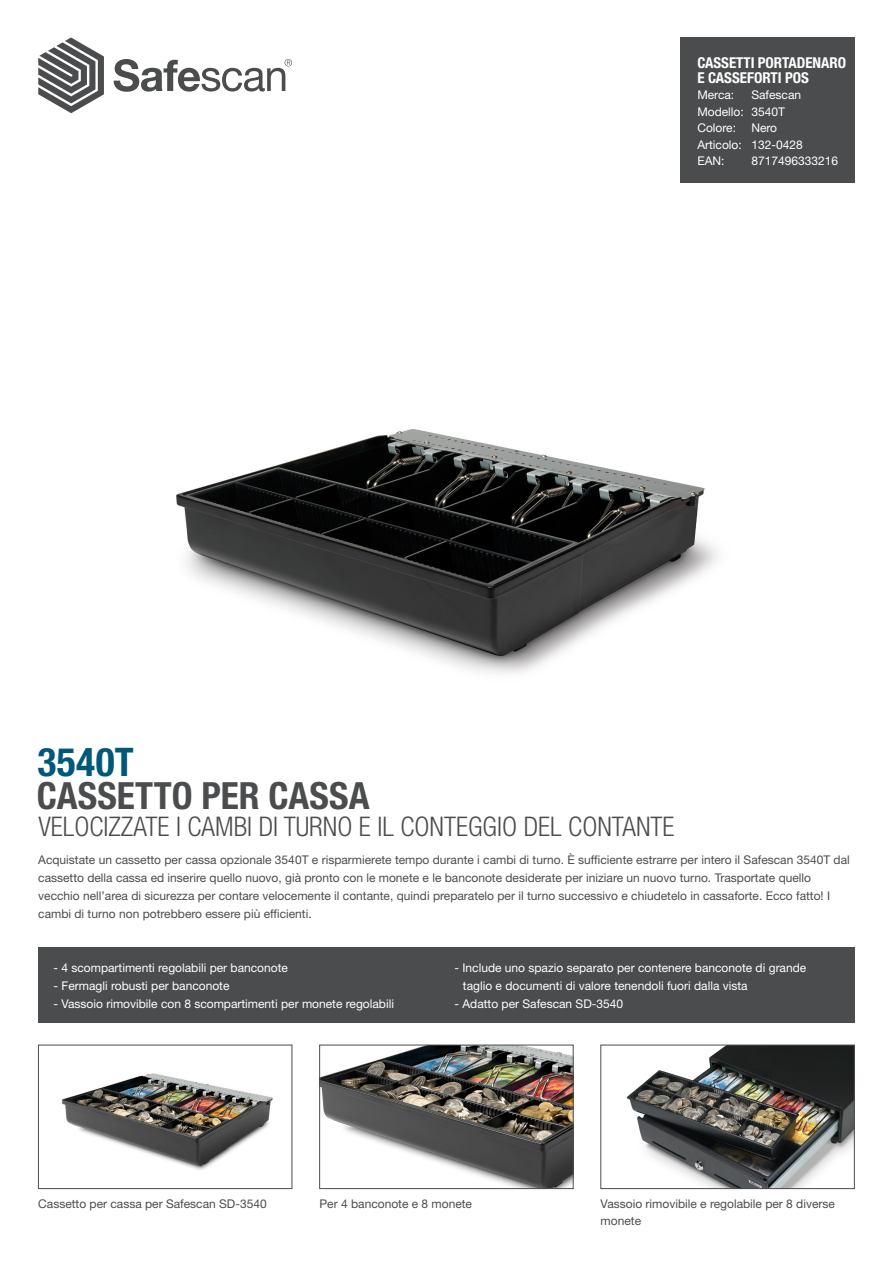
<style>
.page{position:relative;width:893px;height:1263px;background:#fff}
.page>*{position:absolute;margin:0;border:0;box-sizing:border-box;transform-origin:0 0}
.t1{font:700 condensed 39.45px "Helvetica Neue LT Std";letter-spacing:.01em;color:#005879}
.t2{font:700 condensed 37.5px "Helvetica Neue LT Std";color:#4b4c4d}
.t3{font:300 condensed 27px "Helvetica Neue LT Std";color:#4b4c4d}
.t4{font:700 condensed 15px/15px "Helvetica Neue LT Std";color:#fff}
.Platte_tekst{font:12px/18px "Helvetica Neue LT Std";color:#4b4c4d}
.Points{font:12px/18px "Helvetica Neue LT Std";color:#fff}
.Tabel{font:12px "Helvetica Neue LT Std";color:#fff}
</style>
<div class="page">
<div style="left:680px;top:37px;width:175px;height:146px;background:#4b4c4d"></div>
<svg style="left:38px;top:37px;width:66px;height:76px"></svg>
<svg style="left:114px;top:59px;width:178px;height:33px"></svg>
<div style="left:38px;top:947px;width:816px;height:76px;background:#4b4c4d"></div>
<img style="left:176px;top:429px;width:542px;height:244px">
<img style="left:321px;top:1047px;width:250px;height:140px">
<div style="left:319px;top:1045px;width:254px;height:144px;border:1px solid #4b4c4d"></div>
<img style="left:626px;top:1047px;width:226px;height:140px">
<div style="left:601px;top:1045px;width:253px;height:144px;border:1px solid #4b4c4d"></div>
<img style="left:62px;top:1073px;width:211px;height:97px">
<div style="left:38px;top:1045px;width:254px;height:144px;border:1px solid #4b4c4d"></div>
<p class="t4" style="left:697px;top:55px;width:150px">CASSETTI PORTADENARO<br>E CASSEFORTI POS</p>
<p class="Tabel" style="left:697px;top:88px;width:38px">Merca:</p>
<p class="Tabel" style="left:751px;top:88px;width:51px">Safescan</p>
<p class="Tabel" style="left:697px;top:104px;width:89px">Modello: 3540T</p>
<p class="Tabel" style="left:697px;top:121px;width:40px">Colore:</p>
<p class="Tabel" style="left:751px;top:121px;width:27px">Nero</p>
<p class="Tabel" style="left:697px;top:137px;width:107px">Articolo: 132-0428</p>
<p class="Tabel" style="left:697px;top:154px;width:29px">EAN:</p>
<p class="Tabel" style="left:751px;top:154px;width:88px">8717496333216</p>
<p class="t1" style="left:37px;top:738px;width:98px">3540T</p>
<p class="t3" style="left:38px;top:811px;width:638px">VELOCIZZATE I CAMBI DI TURNO E IL CONTEGGIO DEL CONTANTE</p>
<p class="t2" style="left:37px;top:772px;width:334px">CASSETTO PER CASSA</p>
<p class="Platte_tekst" style="left:38px;top:851px;width:813px">Acquistate un cassetto per cassa opzionale 3540T e risparmierete tempo durante i cambi di turno. È sufficiente estrarre per intero il Safescan 3540T dal cassetto della cassa ed inserire quello nuovo, già pronto con le monete e le banconote desiderate per iniziare un nuovo turno. Trasportate quello vecchio nell’area di sicurezza per contare velocemente il contante, quindi preparatelo per il turno successivo e chiudetelo in cassaforte. Ecco fatto! I cambi di turno non potrebbero essere più efficienti.</p>
<p class="Points" style="left:53px;top:959px;width:236px">- 4 scompartimenti regolabili per banconote</p>
<p class="Points" style="left:53px;top:977px;width:178px">- Fermagli robusti per banconote</p>
<p class="Points" style="left:53px;top:995px;width:342px">- Vassoio rimovibile con 8 scompartimenti per monete regolabili</p>
<p class="Points" style="left:463px;top:959px;width:345px;text-indent:-9px">- Include uno spazio separato per contenere banconote di grande taglio e documenti di valore tenendoli fuori dalla vista</p>
<p class="Points" style="left:454px;top:995px;width:170px">- Adatto per Safescan SD-3540</p>
<p class="Platte_tekst" style="left:38px;top:1195px;width:230px">Cassetto per cassa per Safescan SD-3540</p>
<p class="Platte_tekst" style="left:320px;top:1195px;width:154px">Per 4 banconote e 8 monete</p>
<p class="Platte_tekst" style="left:601px;top:1196px;width:236px;line-height:16.5px">Vassoio rimovibile e regolabile per 8 diverse monete</p>
</div>
